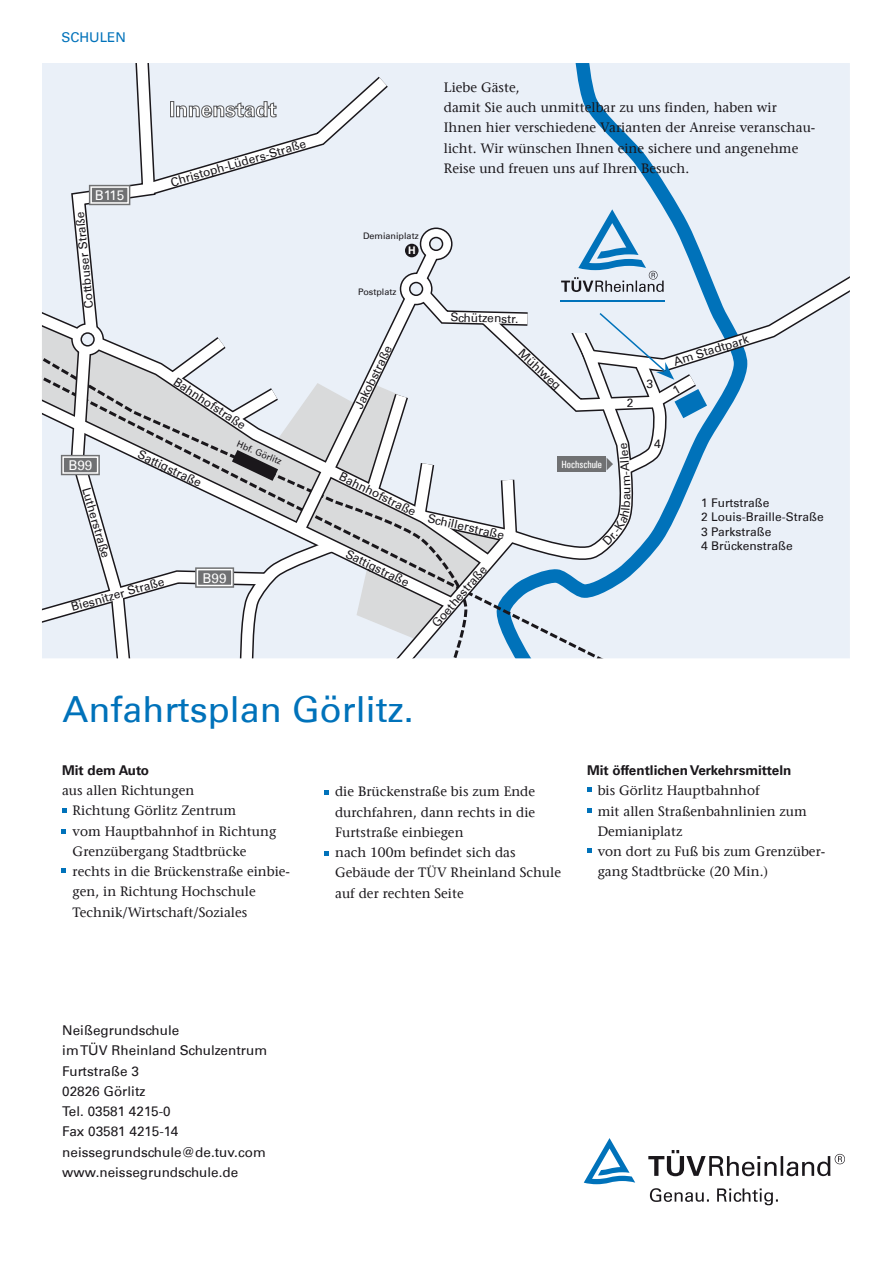
<style>
.page{position:relative;width:893px;height:1263px;background:#fff}
.page>*{position:absolute;margin:0;border:0;box-sizing:border-box;transform-origin:0 0}
.t1{font:36px "Univers 55 Roman";color:#0072ba}
.t2{font:700 21px "Univers LT";color:#fff}
.t3{font:13.5px/20.2px "Stone Serif";color:#1a171b}
.t4{font:13.5px/20.2px "Univers 55 Roman";color:#1a171b}
.t5{font:700 13.5px "Univers LT";color:#1a171b}
.t6{font:13.5px "Univers 55 Roman";color:#fff}
.t7{font:13.5px "Univers 55 Roman";color:#0072ba}
.t8{font:12px/14.4px "Univers 55 Roman";color:#1a171b}
.t9{font:500 condensed 10.5px "Univers";color:#fff}
.t10{font:700 10.5px "Univers LT";color:#fff}
.t11{font:9px "Univers 55 Roman";color:#1a171b}
</style>
<div class="page">
<div style="left:711px;top:63px;width:139px;height:595px;background:#eaf0f8"></div>
<svg style="left:584px;top:1138px;width:51px;height:46px"></svg>
<svg style="left:648px;top:1150px;width:197px;height:26px"></svg>
<svg style="left:650px;top:1188px;width:128px;height:17px"></svg>
<svg style="left:62px;top:808px;width:5px;height:5px"></svg>
<svg style="left:62px;top:829px;width:4px;height:4px"></svg>
<svg style="left:324px;top:851px;width:4px;height:5px"></svg>
<svg style="left:587px;top:808px;width:5px;height:5px"></svg>
<svg style="left:62px;top:869px;width:4px;height:4px"></svg>
<svg style="left:587px;top:848px;width:5px;height:5px"></svg>
<svg style="left:324px;top:791px;width:4px;height:4px"></svg>
<svg style="left:588px;top:788px;width:4px;height:4px"></svg>
<svg style="left:41px;top:63px;width:670px;height:596px;background:#dce3eb"></svg>
<p class="t7" style="left:62px;top:29px;width:66px">SCHULEN</p>
<p class="t6" style="left:95px;top:187px;width:31px">B115</p>
<p class="t8" style="left:82px;top:309px;width:98px;rotate:-96deg">Cottbuser Straße</p>
<h2 class="t2" style="left:169px;top:97px;width:109px">Innenstadt</h2>
<p class="t8" style="left:169px;top:175px;width:142px;rotate:-16deg">Christoph-Lüders-Straße</p>
<p class="t6" style="left:68px;top:457px;width:26px">B99</p>
<p class="t8" style="left:93px;top:486px;width:74px;rotate:74deg">Lutherstraße</p>
<p class="t8" style="left:178px;top:374px;width:86px;rotate:33deg">Bahnhofstraße</p>
<p class="t8" style="left:142px;top:447px;width:70px;rotate:26deg">Sattigstraße</p>
<p class="t11" style="left:240px;top:438px;width:49px;rotate:23deg">Hbf. Görlitz</p>
<p class="t8" style="left:69px;top:601px;width:98px;rotate:-16deg">Biesnitzer Straße</p>
<p class="t6" style="left:203px;top:570px;width:26px">B99</p>
<p class="t3" style="left:444px;top:77px;width:373px">Liebe Gäste,<br>damit Sie auch unmittelbar zu uns finden, haben wir Ihnen hier verschiedene Varianten der Anreise veranschau&shy;licht. Wir wünschen Ihnen eine sichere und angenehme Reise und freuen uns auf Ihren Besuch.</p>
<p class="t11" style="left:363px;top:230px;width:57px">Demianiplatz</p>
<p class="t10" style="left:408px;top:245px;width:9px">H</p>
<p class="t11" style="left:358px;top:286px;width:40px">Postplatz</p>
<p class="t8" style="left:352px;top:405px;width:71px;rotate:-64deg">Jakobstraße</p>
<p class="t8" style="left:451px;top:310px;width:70px;rotate:1deg">Schützenstr.</p>
<p class="t8" style="left:525px;top:346px;width:55px;rotate:43deg">Mühlweg</p>
<p class="t8" style="left:343px;top:469px;width:86px;rotate:26deg">Bahnhofstraße</p>
<p class="t8" style="left:350px;top:547px;width:70px;rotate:26deg">Sattigstraße</p>
<p class="t8" style="left:430px;top:511px;width:80px;rotate:13deg">Schillerstraße</p>
<p class="t8" style="left:429px;top:621px;width:79px;rotate:-49deg">Goethestraße</p>
<p class="t9" style="left:561px;top:458px;width:42px">Hochschule</p>
<p class="t8" style="left:627px;top:396px;width:8px">2</p>
<p class="t8" style="left:619px;top:487px;width:29px;rotate:-94deg">mA- l</p>
<p class="t8" style="left:647px;top:376px;width:8px">3</p>
<p class="t8" style="left:672px;top:355px;width:79px;rotate:-18deg">Am Stadtpark</p>
<p class="t8" style="left:654px;top:436px;width:8px">4</p>
<p class="t8" style="left:701px;top:496px;width:124px">1 Furtstraße<br>2 Louis-Braille-Straße<br>3 Parkstraße<br>4 Brückenstraße</p>
<h1 class="t1" style="left:63px;top:688px;width:353px">Anfahrtsplan Görlitz.</h1>
<p class="t5" style="left:62px;top:762px;width:89px">Mit dem Auto</p>
<p class="t3" style="left:73px;top:780px;width:219px;text-indent:-11px">aus allen Richtungen<br>Richtung Görlitz Zentrum<br>vom Hauptbahnhof in Richtung<br>Grenzübergang Stadtbrücke<br>rechts in die Brückenstraße einbie&shy;gen, in Richtung Hochschule<br>Technik/Wirtschaft/Soziales</p>
<p class="t3" style="left:335px;top:781px;width:227px">die Brückenstraße bis zum Ende durchfahren, dann rechts in die<br>Furtstraße einbiegen<br>nach 100m befindet sich das<br>Gebäude der TÜV Rheinland Schule auf der rechten Seite</p>
<p class="t5" style="left:587px;top:762px;width:206px">Mit öffentlichen Verkehrsmitteln</p>
<p class="t3" style="left:598px;top:780px;width:229px">bis Görlitz Hauptbahnhof<br>mit allen Straßenbahnlinien zum<br>Demianiplatz<br>von dort zu Fuß bis zum Grenzüber&shy;gang Stadtbrücke (20 Min.)</p>
<p class="t4" style="left:62px;top:1020px;width:206px">Neißegrundschule<br>im TÜV Rheinland Schulzentrum<br>Furtstraße 3<br>02826 Görlitz<br>Tel. 03581 4215-0<br>Fax 03581 4215-14 neissegrundschule@de.tuv.com www.neissegrundschule.de</p>
</div>
